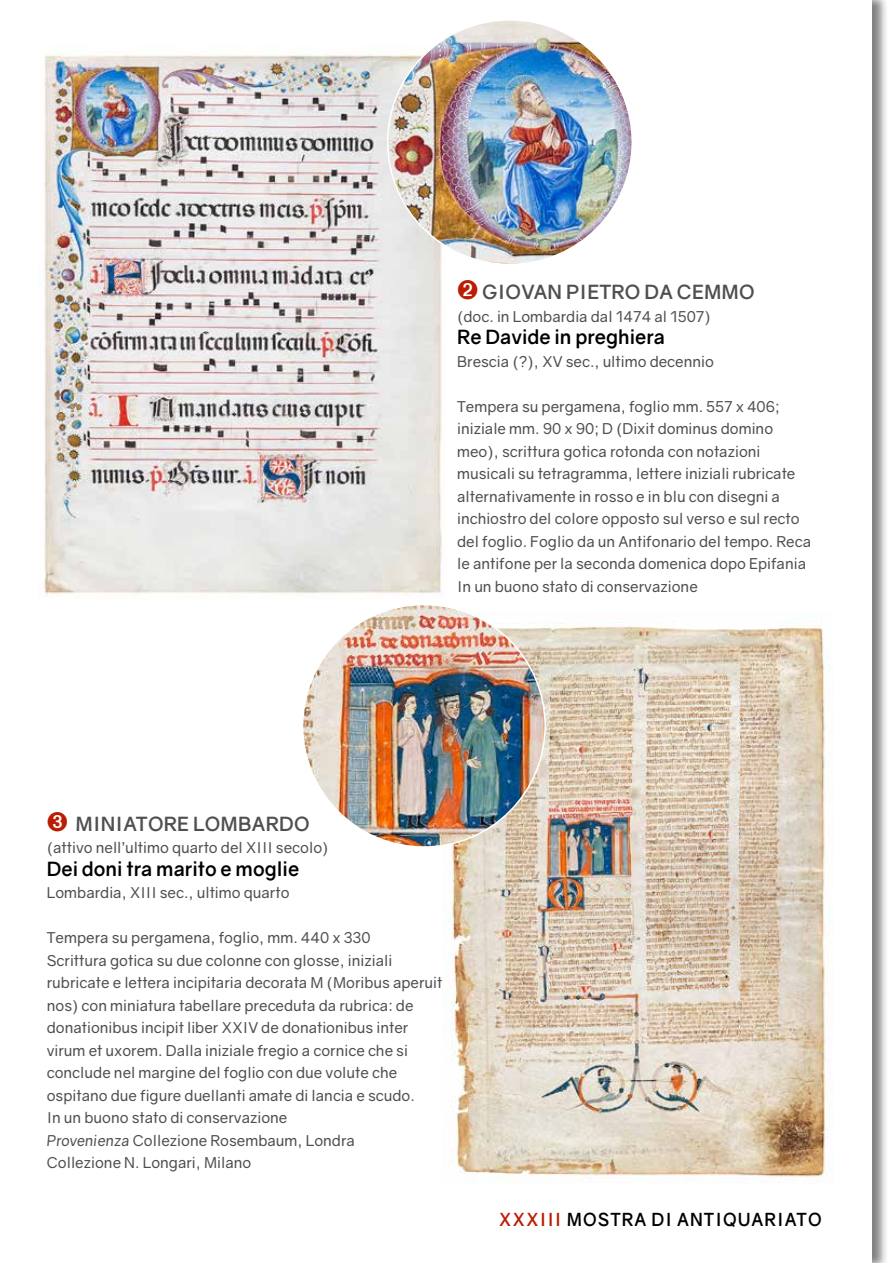
<style>
.page{position:relative;width:893px;height:1263px;background:#fff}
.page>*{position:absolute;margin:0;border:0;box-sizing:border-box;transform-origin:0 0}
.t1{font:700 19.5px "Gravity";color:#000}
.t2{font:700 19.5px "Gravity";letter-spacing:.01em;color:#4f4e51}
.t3{font:700 18px "Gravity";letter-spacing:.06em;color:#000;scale:.95 1}
.t4{font:15px/22.5px "Gravity";color:#4f4e51}
.s1{color:#bc1c03}
.s2{font-style:italic}
</style>
<div class="page">
<div style="left:829px;top:0;width:59px;height:1263px;background:#000;opacity:.5"></div>
<div style="left:829px;top:0;width:43px;height:1263px;background:#fff"></div>
<img style="left:38px;top:53px;width:404px;height:544px">
<img style="left:442px;top:621px;width:389px;height:558px">
<img style="left:303px;top:605px;width:242px;height:242px;border-radius:121px">
<img style="left:388px;top:20px;width:244px;height:244px;border-radius:122px">
<h1 class="t2" style="left:457px;top:280px;width:297px"><span class="s1">➋</span> GIOVAN PIETRO DA CEMMO</h1>
<p class="t4" style="left:457px;top:305px;width:255px">(doc. in Lombardia dal 1474 al 1507)</p>
<h1 class="t1" style="left:457px;top:325px;width:210px">Re Davide in preghiera</h1>
<p class="t4" style="left:457px;top:350px;width:258px">Brescia (?), XV sec., ultimo decennio</p>
<p class="t4" style="left:457px;top:395px;width:356px">Tempera su pergamena, foglio mm. 557 x 406; iniziale mm. 90 x 90; D (Dixit dominus domino meo), scrittura gotica rotonda con notazioni musicali su tetragramma, lettere iniziali rubricate alternativamente in rosso e in blu con disegni a inchiostro del colore opposto sul verso e sul recto del foglio. Foglio da un Antifonario del tempo. Reca le antifone per la seconda domenica dopo Epifania In un buono stato di conservazione</p>
<h1 class="t2" style="left:47px;top:811px;width:248px"><span class="s1">➌</span> MINIATORE LOMBARDO</h1>
<p class="t4" style="left:47px;top:836px;width:283px">(attivo nell’ultimo quarto del XIII secolo)</p>
<h1 class="t1" style="left:47px;top:856px;width:254px">Dei doni tra marito e moglie</h1>
<p class="t4" style="left:47px;top:881px;width:244px">Lombardia, XIII sec., ultimo quarto</p>
<p class="t4" style="left:47px;top:926px;width:397px">Tempera su pergamena, foglio, mm. 440 x 330<br>Scrittura gotica su due colonne con glosse, iniziali rubricate e lettera incipitaria decorata M (Moribus aperuit nos) con miniatura tabellare preceduta da rubrica: de donationibus incipit liber XXIV de donationibus inter virum et uxorem. Dalla iniziale fregio a cornice che si conclude nel margine del foglio con due volute che ospitano due figure duellanti amate di lancia e scudo.<br>In un buono stato di conservazione<br><span class="s2">Provenienza</span> Collezione Rosembaum, Londra<br>Collezione N. Longari, Milano</p>
<p class="t3" style="left:499px;top:1208px;width:279px"><span class="s1">XXXIII</span> Mostra di Anti quaria</p>
<p class="t3" style="left:797px;top:1208px;width:28px">to</p>
</div>
